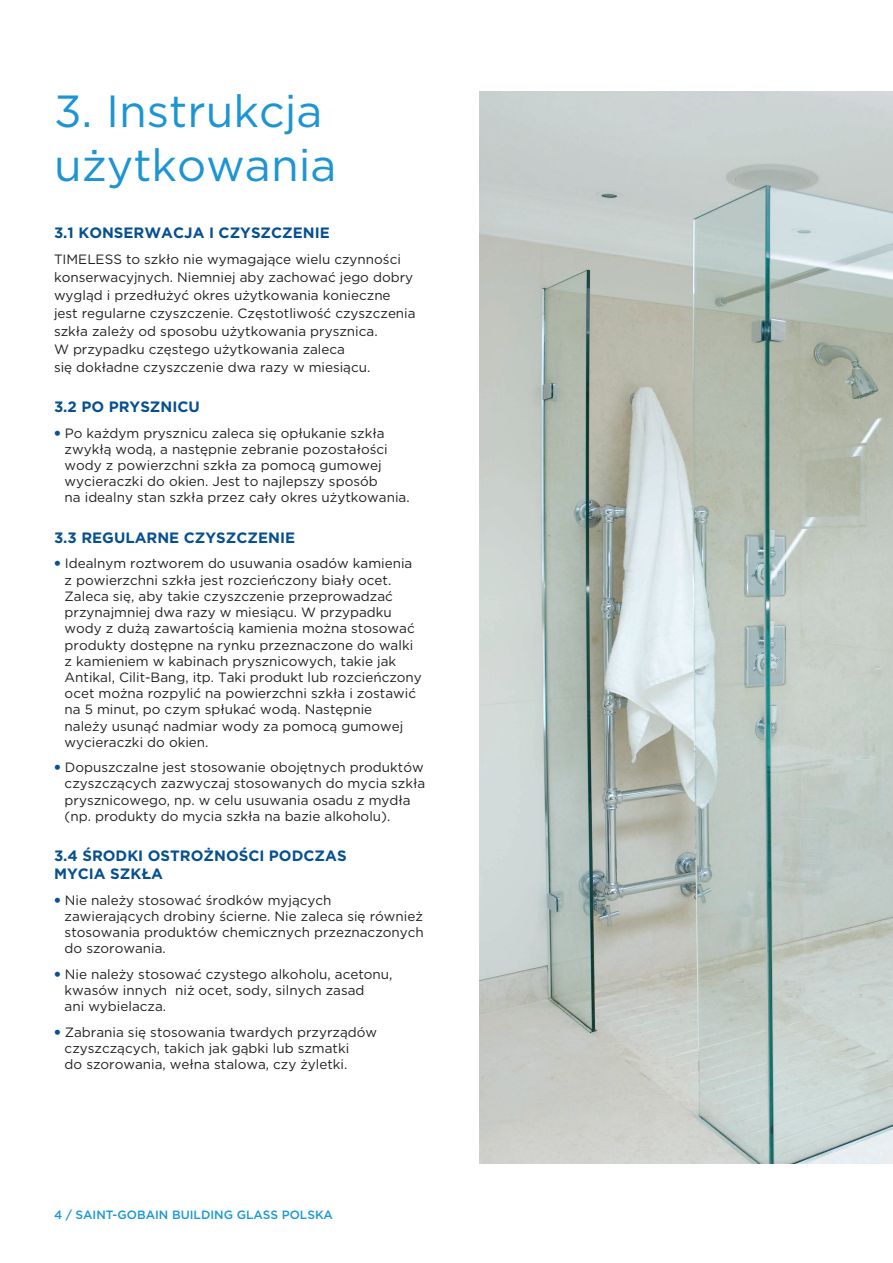
<style>
.page{position:relative;width:893px;height:1263px;background:#fff}
.page>*{position:absolute;margin:0;border:0;box-sizing:border-box;transform-origin:0 0}
.t1{font:45px/54px "Gotham";color:#1d95d3}
.t2{font:700 15px/18px "Gotham";color:#065091}
.t3{font:13.5px/16.2px "Gotham";color:#231f20}
.t4{font:500 12px "Gotham";color:#1a97d5}
.s1{font-weight:900;color:#095193}
</style>
<div class="page">
<img style="left:479px;top:91px;width:414px;height:1073px">
<h1 class="t1" style="left:54px;top:83px;width:284px">3. Instrukcja użytkowania</h1>
<p class="t2" style="left:54px;top:224px;width:277px">3.1 KONSERWACJA I CZYSZCZENIE</p>
<p class="t3" style="left:54px;top:250px;width:363px;line-height:18px">TIMELESS to szkło nie wymagające wielu czynności konserwacyjnych. Niemniej aby zachować jego dobry wygląd i przedłużyć okres użytkowania konieczne jest regularne czyszczenie. Częstotliwość czyszczenia szkła zależy od sposobu użytkowania prysznica.<br>W przypadku częstego użytkowania zaleca<br>się dokładne czyszczenie dwa razy w miesiącu.</p>
<p class="t2" style="left:54px;top:398px;width:147px">3.2 PO PRYSZNICU</p>
<p class="t3" style="left:65px;top:424px;width:347px;text-indent:-11px"><span class="s1">•</span> Po każdym prysznicu zaleca się opłukanie szkła zwykłą wodą, a następnie zebranie pozostałości wody z powierzchni szkła za pomocą gumowej wycieraczki do okien. Jest to najlepszy sposób<br>na idealny stan szkła przez cały okres użytkowania.</p>
<p class="t2" style="left:54px;top:529px;width:243px">3.3 REGULARNE CZYSZCZENIE</p>
<p class="t3" style="left:65px;top:555px;width:359px;text-indent:-11px"><span class="s1">•</span> Idealnym roztworem do usuwania osadów kamienia z powierzchni szkła jest rozcieńczony biały ocet.<br>Zaleca się, aby takie czyszczenie przeprowadzać przynajmniej dwa razy w miesiącu. W przypadku wody z dużą zawartością kamienia można stosować produkty dostępne na rynku przeznaczone do walki z kamieniem w kabinach prysznicowych, takie jak Antikal, Cilit-Bang, itp. Taki produkt lub rozcieńczony ocet można rozpylić na powierzchni szkła i zostawić na 5 minut, po czym spłukać wodą. Następnie<br>należy usunąć nadmiar wody za pomocą gumowej wycieraczki do okien.</p>
<p class="t3" style="left:65px;top:759px;width:362px;text-indent:-11px"><span class="s1">•</span> Dopuszczalne jest stosowanie obojętnych produktów czyszczących zazwyczaj stosowanych do mycia szkła prysznicowego, np. w celu usuwania osadu z mydła (np. produkty do mycia szkła na bazie alkoholu).</p>
<p class="t2" style="left:54px;top:847px;width:294px">3.4 ŚRODKI OSTROŻNOŚCI PODCZAS<br>MYCIA SZKŁA</p>
<p class="t3" style="left:65px;top:892px;width:361px;text-indent:-11px"><span class="s1">•</span> Nie należy stosować środków myjących zawierających drobiny ścierne. Nie zaleca się również stosowania produktów chemicznych przeznaczonych do szorowania.</p>
<p class="t3" style="left:65px;top:966px;width:329px;text-indent:-11px"><span class="s1">•</span> Nie należy stosować czystego alkoholu, acetonu, kwasów innych niż ocet, sody, silnych zasad<br>ani wybielacza.</p>
<p class="t3" style="left:65px;top:1024px;width:314px;text-indent:-11px"><span class="s1">•</span> Zabrania się stosowania twardych przyrządów czyszczących, takich jak gąbki lub szmatki<br>do szorowania, wełna stalowa, czy żyletki.</p>
<p class="t4" style="left:54px;top:1206px;width:280px">4 / SAINT-GOBAIN BUILDING GLASS POLSKA</p>
</div>
